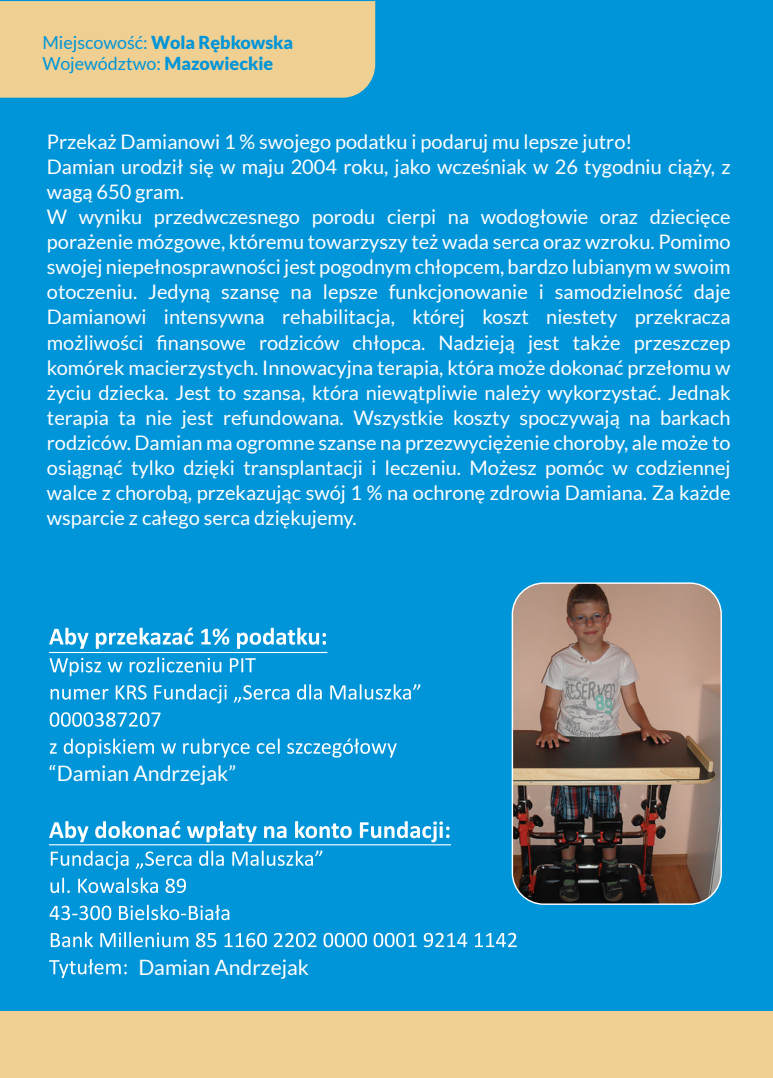
<style>
.page{position:relative;width:773px;height:1078px;background:#fff}
.page>*{position:absolute;margin:0;border:0;box-sizing:border-box;transform-origin:0 0}
.t1{font:21.25px "Lato";color:#fff}
.t2{font:20px/25px "Lato";color:#fff}
.t3{font:18px/21.5px "Lato";color:#0095d9}
.s1{font-weight:900}
</style>
<div class="page">
<div style="left:0;top:0;width:772px;height:1077px;background:#0095d9"></div>
<svg style="left:49px;top:627px;width:39px;height:21px"></svg>
<svg style="left:96px;top:627px;width:97px;height:21px"></svg>
<svg style="left:201px;top:628px;width:28px;height:16px"></svg>
<svg style="left:237px;top:627px;width:89px;height:21px"></svg>
<svg style="left:49px;top:821px;width:39px;height:21px"></svg>
<svg style="left:95px;top:821px;width:85px;height:17px"></svg>
<svg style="left:187px;top:821px;width:70px;height:21px"></svg>
<svg style="left:264px;top:826px;width:22px;height:12px"></svg>
<svg style="left:295px;top:821px;width:56px;height:17px"></svg>
<svg style="left:360px;top:821px;width:89px;height:21px"></svg>
<svg style="left:50px;top:657px;width:51px;height:19px"></svg>
<svg style="left:108px;top:661px;width:14px;height:11px"></svg>
<svg style="left:130px;top:657px;width:91px;height:15px"></svg>
<svg style="left:230px;top:658px;width:26px;height:14px"></svg>
<svg style="left:51px;top:688px;width:57px;height:11px"></svg>
<svg style="left:116px;top:685px;width:30px;height:14px"></svg>
<svg style="left:154px;top:684px;width:72px;height:19px"></svg>
<svg style="left:233px;top:685px;width:56px;height:17px"></svg>
<svg style="left:297px;top:684px;width:25px;height:15px"></svg>
<svg style="left:330px;top:684px;width:90px;height:15px"></svg>
<svg style="left:50px;top:712px;width:110px;height:14px"></svg>
<svg style="left:50px;top:743px;width:7px;height:10px"></svg>
<svg style="left:64px;top:738px;width:90px;height:19px"></svg>
<svg style="left:161px;top:743px;width:15px;height:10px"></svg>
<svg style="left:183px;top:738px;width:66px;height:19px"></svg>
<svg style="left:257px;top:738px;width:22px;height:15px"></svg>
<svg style="left:287px;top:738px;width:109px;height:19px"></svg>
<svg style="left:51px;top:850px;width:77px;height:19px"></svg>
<svg style="left:136px;top:851px;width:55px;height:17px"></svg>
<svg style="left:199px;top:850px;width:25px;height:15px"></svg>
<svg style="left:232px;top:850px;width:90px;height:15px"></svg>
<svg style="left:51px;top:877px;width:19px;height:15px"></svg>
<svg style="left:78px;top:877px;width:80px;height:15px"></svg>
<svg style="left:165px;top:878px;width:21px;height:14px"></svg>
<svg style="left:49px;top:905px;width:62px;height:14px"></svg>
<svg style="left:119px;top:904px;width:110px;height:15px"></svg>
<svg style="left:51px;top:932px;width:42px;height:15px"></svg>
<svg style="left:100px;top:932px;width:88px;height:15px"></svg>
<svg style="left:196px;top:932px;width:20px;height:15px"></svg>
<svg style="left:224px;top:932px;width:43px;height:15px"></svg>
<svg style="left:274px;top:932px;width:42px;height:15px"></svg>
<svg style="left:323px;top:932px;width:44px;height:15px"></svg>
<svg style="left:373px;top:932px;width:43px;height:15px"></svg>
<svg style="left:423px;top:932px;width:44px;height:15px"></svg>
<svg style="left:475px;top:932px;width:41px;height:14px"></svg>
<svg style="left:49px;top:959px;width:78px;height:18px"></svg>
<hr style="left:49px;top:651px;width:278px;height:2px;background:#fff">
<hr style="left:49px;top:844px;width:402px;height:1px;background:#fff">
<div style="left:0;top:1011px;width:772px;height:66px;background:#efd092"></div>
<div style="left:0;top:1px;width:375px;height:97px;background:#efd092"></div>
<img style="left:513px;top:583px;width:208px;height:320px">
<div style="left:511px;top:582px;width:210px;height:322px;border:1px solid #fff;border-radius:31px"></div>
<p class="t3" style="left:42px;top:31px;width:252px">Miejscowość: <span class="s1">Wola Rębkowska<br></span>Województwo: <span class="s1">Mazowieckie</span></p>
<p class="t2" style="left:47px;top:129px;width:685px">Przekaż Damianowi 1 % swojego podatku i podaruj mu lepsze jutro!<br>Damian urodził się w maju 2004 roku, jako wcześniak w 26 tygodniu ciąży, z wagą 650 gram.<br>W wyniku przedwczesnego porodu cierpi na wodogłowie oraz dziecięce porażenie mózgowe, któremu towarzyszy też wada serca oraz wzroku. Pomimo swojej niepełnosprawności jest pogodnym chłopcem, bardzo lubianym w swoim otoczeniu. Jedyną szansę na lepsze funkcjonowanie i samodzielność daje Damianowi intensywna rehabilitacja, której koszt niestety przekracza możliwości finansowe rodziców chłopca. Nadzieją jest także przeszczep komórek macierzystych. Innowacyjna terapia, która może dokonać przełomu w życiu dziecka. Jest to szansa, która niewątpliwie należy wykorzystać. Jednak terapia ta nie jest refundowana. Wszystkie koszty spoczywają na barkach rodziców. Damian ma ogromne szanse na przezwyciężenie choroby, ale może to osiągnąć tylko dzięki transplantacji i leczeniu. Możesz pomóc w codziennej walce z chorobą, przekazując swój 1 % na ochronę zdrowia Damiana. Za każde wsparcie z całego serca dziękujemy.</p>
<p class="t1" style="left:49px;top:761px;width:188px">“Damian Andrzejak”</p>
<p class="t1" style="left:138px;top:955px;width:172px">Damian Andrzejak</p>
</div>
